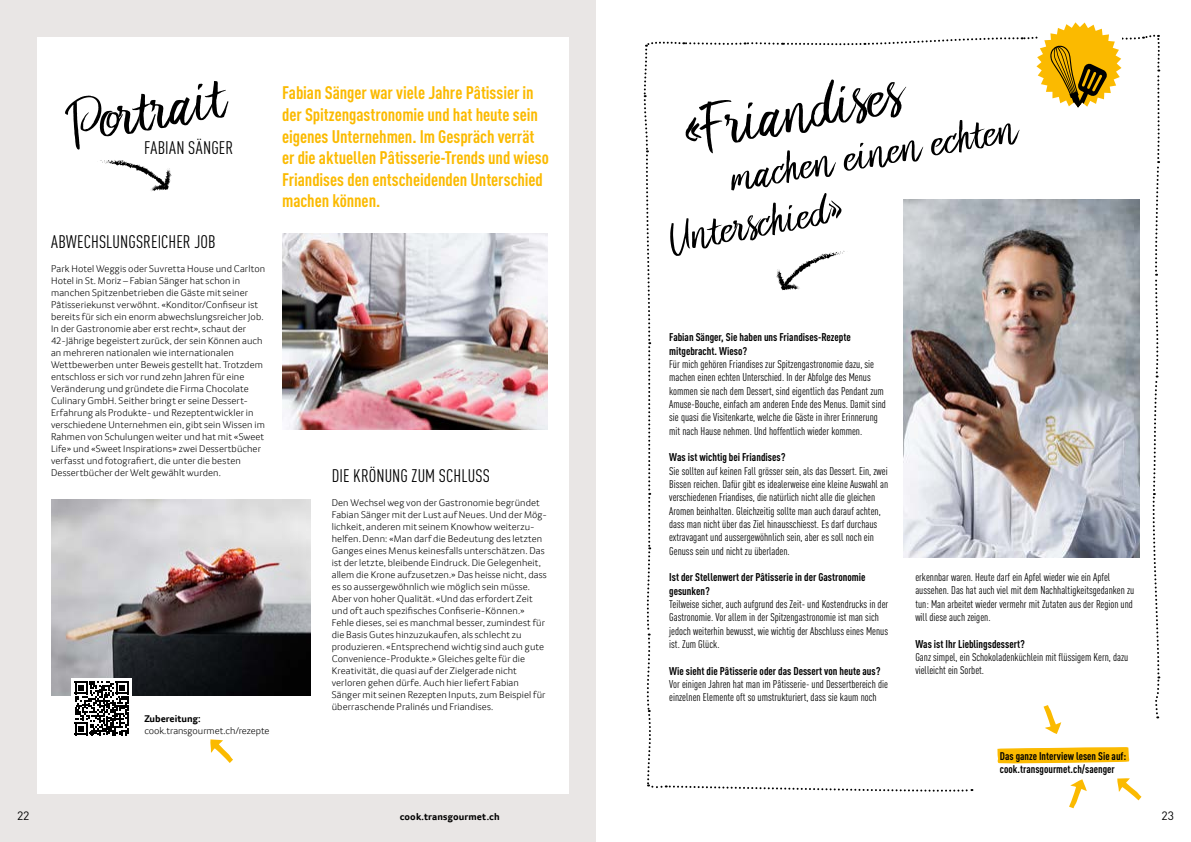
<style>
.page{position:relative;width:1191px;height:842px;background:#fff}
.page>*{position:absolute;margin:0;border:0;box-sizing:border-box;transform-origin:0 0}
.handfont{font:68px "Transgourmet Handfont";color:#000}
.handfont-2{font:48px "Transgourmet Handfont";color:#000}
.Titel_Redaktion{font:700 condensed 18px/21.6px "DIN Pro";letter-spacing:-.005em;color:#fbba00}
.Titel_Redaktion-2{font:condensed 18px "DIN Pro";letter-spacing:.005em;color:#000}
.t1{font:12px "DIN Pro";color:#000}
.grundtext_d{font:condensed 11.1px/13.3px "DIN Pro";color:#000}
.grundtext_d-2{font:700 condensed 11.1px/13.3px "DIN Pro";color:#000}
.grundtext_d-3{font:700 condensed 11px "DIN Pro";color:#000}
.Fliesstext_Redaktion{font:300 10px/12px "Transgourmet";letter-spacing:.01em;color:#000}
.rezept{font:300 10px "Transgourmet";color:#000}
.Fliesstext_Redaktion-2{font:700 10px "Transgourmet";letter-spacing:.01em;color:#000}
.rezept-2{font:700 10px "Transgourmet";color:#000}
</style>
<div class="page">
<div style="left:0;top:0;width:595px;height:842px;background:#e9e6e5"></div>
<div style="left:37px;top:37px;width:531px;height:757px;background:#fff"></div>
<img style="left:282px;top:234px;width:265px;height:195px">
<img style="left:51px;top:500px;width:259px;height:195px">
<svg style="left:100px;top:160px;width:72px;height:31px"></svg>
<svg style="left:643px;top:22px;width:517px;height:786px"></svg>
<div style="left:72px;top:678px;width:60px;height:60px;background:#fff"></div>
<svg style="left:75px;top:681px;width:54px;height:54px"></svg>
<svg style="left:210px;top:739px;width:23px;height:24px"></svg>
<p class="handfont" style="left:67px;top:84px;width:158px;rotate:-10deg">Portrait</p>
<p class="Titel_Redaktion-2" style="left:144px;top:135px;width:91px">FABIAN SÄNGER</p>
<p class="Titel_Redaktion-2" style="left:51px;top:228px;width:166px">ABWECHSLUNGSREICHER JOB</p>
<p class="Fliesstext_Redaktion" style="left:51px;top:262px;width:216px">Park Hotel Weggis oder Suvretta House und Carlton Hotel in St. Moriz – Fabian Sänger hat schon in manchen Spitzenbetrieben die Gäste mit seiner Pâtisseriekunst verwöhnt. «Konditor/Confiseur ist bereits für sich ein enorm abwechslungsreicher Job.<br>In der Gastronomie aber erst recht», schaut der 42-Jährige begeistert zurück, der sein Können auch an mehreren nationalen wie internationalen</p>
<p class="Fliesstext_Redaktion" style="left:51px;top:358px;width:213px">Wettbewerben unter Beweis gestellt hat. Trotzdem entschloss er sich vor rund zehn Jahren für eine Veränderung und gründete die Firma Chocolate Culinary GmbH. Seither bringt er seine Dessert-</p>
<p class="Fliesstext_Redaktion" style="left:51px;top:406px;width:215px">Erfahrung als Produkte- und Rezeptentwickler in verschiedene Unternehmen ein, gibt sein Wissen im Rahmen von Schulungen weiter und hat mit «Sweet Life» und «Sweet Inspirations» zwei Dessertbücher verfasst und fotografiert, die unter die besten Dessertbücher der Welt gewählt wurden.</p>
<p class="rezept-2" style="left:144px;top:713px;width:58px">Zubereitung:</p>
<p class="rezept" style="left:144px;top:725px;width:127px">cook.transgourmet.ch/rezepte</p>
<p class="Titel_Redaktion" style="left:282px;top:81px;width:253px">Fabian Sänger war viele Jahre Pâtissier in</p>
<p class="Titel_Redaktion" style="left:282px;top:102px;width:257px">der Spitzengastronomie und hat heute sein eigenes Unternehmen. Im Gespräch verrät</p>
<p class="Titel_Redaktion" style="left:282px;top:145px;width:268px">er die aktuellen Pâtisserie-Trends und wieso<br>Friandises den entscheidenden Unterschied machen können.</p>
<p class="Titel_Redaktion-2" style="left:332px;top:463px;width:160px">DIE KRÖNUNG ZUM SCHLUSS</p>
<p class="Fliesstext_Redaktion" style="left:332px;top:497px;width:217px">Den Wechsel weg von der Gastronomie begründet Fabian Sänger mit der Lust auf Neues. Und der Mög&shy;lichkeit, anderen mit seinem Knowhow weiterzu&shy;helfen. Denn: «Man darf die Bedeutung des letzten Ganges eines Menus keinesfalls unterschätzen. Das ist der letzte, bleibende Eindruck. Die Gelegenheit, allem die Krone aufzusetzen.» Das heisse nicht, dass es so aussergewöhnlich wie möglich sein müsse.<br>Aber von hoher Qualität. «Und das erfordert Zeit und oft auch spezifisches Confiserie-Können.» Fehle dieses, sei es manchmal besser, zumindest für die Basis Gutes hinzuzukaufen, als schlecht zu produzieren. «Entsprechend wichtig sind auch gute Convenience-Produkte.» Gleiches gelte für die Kreativität, die quasi auf der Zielgerade nicht verloren gehen dürfe. Auch hier liefert Fabian Sänger mit seinen Rezepten Inputs, zum Beispiel für überraschende Pralinés und Friandises.</p>
<p class="t1" style="left:17px;top:806px;width:14px">22</p>
<p class="Fliesstext_Redaktion-2" style="left:400px;top:810px;width:101px">cook.transgourmet.ch</p>
<p class="handfont" style="left:681px;top:92px;width:223px;rotate:-10deg">«Friandises</p>
<p class="handfont-2" style="left:728px;top:150px;width:292px;rotate:-10deg">machen einen echten</p>
<p class="handfont-2" style="left:666px;top:211px;width:177px;rotate:-10deg">Unterschied»</p>
<p class="grundtext_d-2" style="left:669px;top:330px;width:183px">Fabian Sänger, Sie haben uns Friandises-Rezepte</p>
<p class="grundtext_d-2" style="left:669px;top:343px;width:80px">mitgebracht. Wieso?</p>
<p class="grundtext_d" style="left:669px;top:357px;width:218px">Für mich gehören Friandises zur Spitzengastronomie dazu, sie machen einen echten Unterschied. In der Abfolge des Menus kommen sie nach dem Dessert, sind eigentlich das Pendant zum Amuse-Bouche, einfach am anderen Ende des Menus. Damit sind sie quasi die Visitenkarte, welche die Gäste in ihrer Erinnerung mit nach Hause nehmen. Und hoffentlich wieder kommen.</p>
<p class="grundtext_d-2" style="left:669px;top:450px;width:118px">Was ist wichtig bei Friandises?</p>
<p class="grundtext_d" style="left:669px;top:463px;width:220px">Sie sollten auf keinen Fall grösser sein, als das Dessert. Ein, zwei Bissen reichen. Dafür gibt es idealerweise eine kleine Auswahl an verschiedenen Friandises, die natürlich nicht alle die gleichen Aromen beinhalten. Gleichzeitig sollte man auch darauf achten, dass man nicht über das Ziel hinausschiesst. Es darf durchaus extravagant und aussergewöhnlich sein, aber es soll noch ein Genuss sein und nicht zu überladen.</p>
<p class="grundtext_d-2" style="left:669px;top:570px;width:198px">Ist der Stellenwert der Pâtisserie in der Gastronomie gesunken?</p>
<p class="grundtext_d" style="left:669px;top:597px;width:221px">Teilweise sicher, auch aufgrund des Zeit- und Kostendrucks in der Gastronomie. Vor allem in der Spitzengastronomie ist man sich jedoch weiterhin bewusst, wie wichtig der Abschluss eines Menus ist. Zum Glück.</p>
<p class="grundtext_d-2" style="left:669px;top:663px;width:213px">Wie sieht die Pâtisserie oder das Dessert von heute aus?</p>
<p class="grundtext_d" style="left:669px;top:677px;width:220px">Vor einigen Jahren hat man im Pâtisserie- und Dessertbereich die einzelnen Elemente oft so umstrukturiert, dass sie kaum noch</p>
<p class="grundtext_d" style="left:915px;top:570px;width:220px">erkennbar waren. Heute darf ein Apfel wieder wie ein Apfel aussehen. Das hat auch viel mit dem Nachhaltigkeitsgedanken zu tun: Man arbeitet wieder vermehr mit Zutaten aus der Region und will diese auch zeigen.</p>
<p class="grundtext_d-2" style="left:915px;top:636px;width:111px">Was ist Ihr Lieblingsdessert?</p>
<p class="grundtext_d" style="left:915px;top:650px;width:214px">Ganz simpel, ein Schokoladenküchlein mit flüssigem Kern, dazu vielleicht ein Sorbet.</p>
<p class="grundtext_d-3" style="left:1000px;top:748px;width:128px">Das ganze Interview lesen Sie auf:</p>
<p class="grundtext_d-3" style="left:1000px;top:761px;width:116px">cook.transgourmet.ch/saenger</p>
<p class="t1" style="left:1161px;top:806px;width:14px">23</p>
</div>
